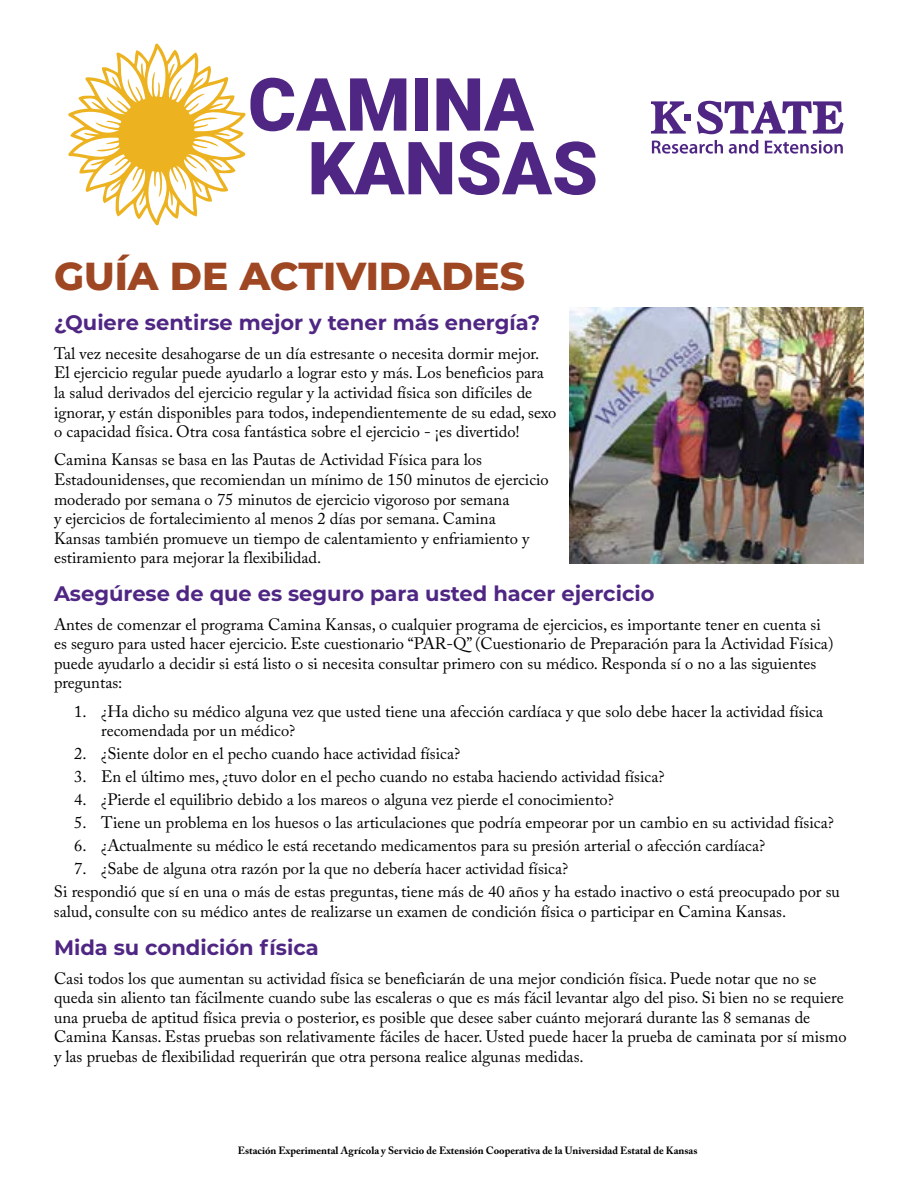
<style>
.page{position:relative;width:918px;height:1188px;background:#fff}
.page>*{position:absolute;margin:0;border:0;box-sizing:border-box;transform-origin:0 0}
.t1{font:900 73.35px/63.8px "Roboto";color:#4f2683}
.t2{font:800 39px "Montserrat";color:#9f4723}
.t3{font:700 21px "Montserrat";color:#4f2683}
.t4{font:16.5px/19.5px "Adobe Caslon Pro";color:#000}
.t5{font:700 10.5px "Adobe Caslon Pro";color:#000}
</style>
<div class="page">
<img style="left:570px;top:308px;width:294px;height:255px">
<div style="left:684px;top:114px;width:7px;height:7px;background:#4f2683"></div>
<svg style="left:651px;top:101px;width:35px;height:33px"></svg>
<svg style="left:697px;top:100px;width:147px;height:34px"></svg>
<svg style="left:652px;top:140px;width:71px;height:14px"></svg>
<svg style="left:729px;top:140px;width:29px;height:14px"></svg>
<svg style="left:765px;top:140px;width:78px;height:14px"></svg>
<svg style="left:68px;top:43px;width:178px;height:183px"></svg>
<h1 class="t1" style="left:308px;top:70px;width:292px;text-indent:-60px">CAMINA<br>KANSAS</h1>
<h2 class="t2" style="left:54px;top:248px;width:473px">GUÍA DE ACTIVIDADES</h2>
<p class="t3" style="left:54px;top:308px;width:488px">¿Quiere sentirse mejor y tener más energía?</p>
<p class="t4" style="left:54px;top:344px;width:504px">Tal vez necesite desahogarse de un día estresante o necesita dormir mejor.<br>El ejercicio regular puede ayudarlo a lograr esto y más. Los beneficios para la salud derivados del ejercicio regular y la actividad física son difíciles de ignorar, y están disponibles para todos, independientemente de su edad, sexo o capacidad física. Otra cosa fantástica sobre el ejercicio - ¡es divertido!</p>
<p class="t4" style="left:54px;top:450px;width:496px">Camina Kansas se basa en las Pautas de Actividad Física para los Estadounidenses, que recomiendan un mínimo de 150 minutos de ejercicio moderado por semana o 75 minutos de ejercicio vigoroso por semana<br>y ejercicios de fortalecimiento al menos 2 días por semana. Camina<br>Kansas también promueve un tiempo de calentamiento y enfriamiento y estiramiento para mejorar la flexibilidad.</p>
<p class="t3" style="left:54px;top:579px;width:602px">Asegúrese de que es seguro para usted hacer ejercicio</p>
<p class="t4" style="left:54px;top:614px;width:781px">Antes de comenzar el programa Camina Kansas, o cualquier programa de ejercicios, es importante tener en cuenta si es seguro para usted hacer ejercicio. Este cuestionario “PAR-Q” (Cuestionario de Preparación para la Actividad Física) puede ayudarlo a decidir si está listo o si necesita consultar primero con su médico. Responda sí o no a las siguientes preguntas:</p>
<p class="t4" style="left:101px;top:701px;width:723px;text-indent:-27px">1. ¿Ha dicho su médico alguna vez que usted tiene una afección cardíaca y que solo debe hacer la actividad física recomendada por un médico?</p>
<p class="t4" style="left:74px;top:744px;width:388px">2. ¿Siente dolor en el pecho cuando hace actividad física?</p>
<p class="t4" style="left:74px;top:767px;width:592px">3. En el último mes, ¿tuvo dolor en el pecho cuando no estaba haciendo actividad física?</p>
<p class="t4" style="left:74px;top:790px;width:541px">4. ¿Pierde el equilibrio debido a los mareos o alguna vez pierde el conocimiento?</p>
<p class="t4" style="left:74px;top:813px;width:761px">5. Tiene un problema en los huesos o las articulaciones que podría empeorar por un cambio en su actividad física?</p>
<p class="t4" style="left:74px;top:836px;width:692px">6. ¿Actualmente su médico le está recetando medicamentos para su presión arterial o afección cardíaca?</p>
<p class="t4" style="left:54px;top:857px;width:787px;line-height:23px;text-indent:20px">7. ¿Sabe de alguna otra razón por la que no debería hacer actividad física?<br>Si respondió que sí en una o más de estas preguntas, tiene más de 40 años y ha estado inactivo o está preocupado por su</p>
<p class="t4" style="left:54px;top:901px;width:734px">salud, consulte con su médico antes de realizarse un examen de condición física o participar en Camina Kansas.</p>
<p class="t3" style="left:54px;top:932px;width:266px">Mida su condición física</p>
<p class="t4" style="left:54px;top:968px;width:794px">Casi todos los que aumentan su actividad física se beneficiarán de una mejor condición física. Puede notar que no se queda sin aliento tan fácilmente cuando sube las escaleras o que es más fácil levantar algo del piso. Si bien no se requiere una prueba de aptitud física previa o posterior, es posible que desee saber cuánto mejorará durante las 8 semanas de Camina Kansas. Estas pruebas son relativamente fáciles de hacer. Usted puede hacer la prueba de caminata por sí mismo y las pruebas de flexibilidad requerirán que otra persona realice algunas medidas.</p>
<p class="t5" style="left:238px;top:1144px;width:461px">Estación Experimental Agrícola y Servicio de Extensión Cooperativa de la Universidad Estatal de Kansas</p>
</div>
